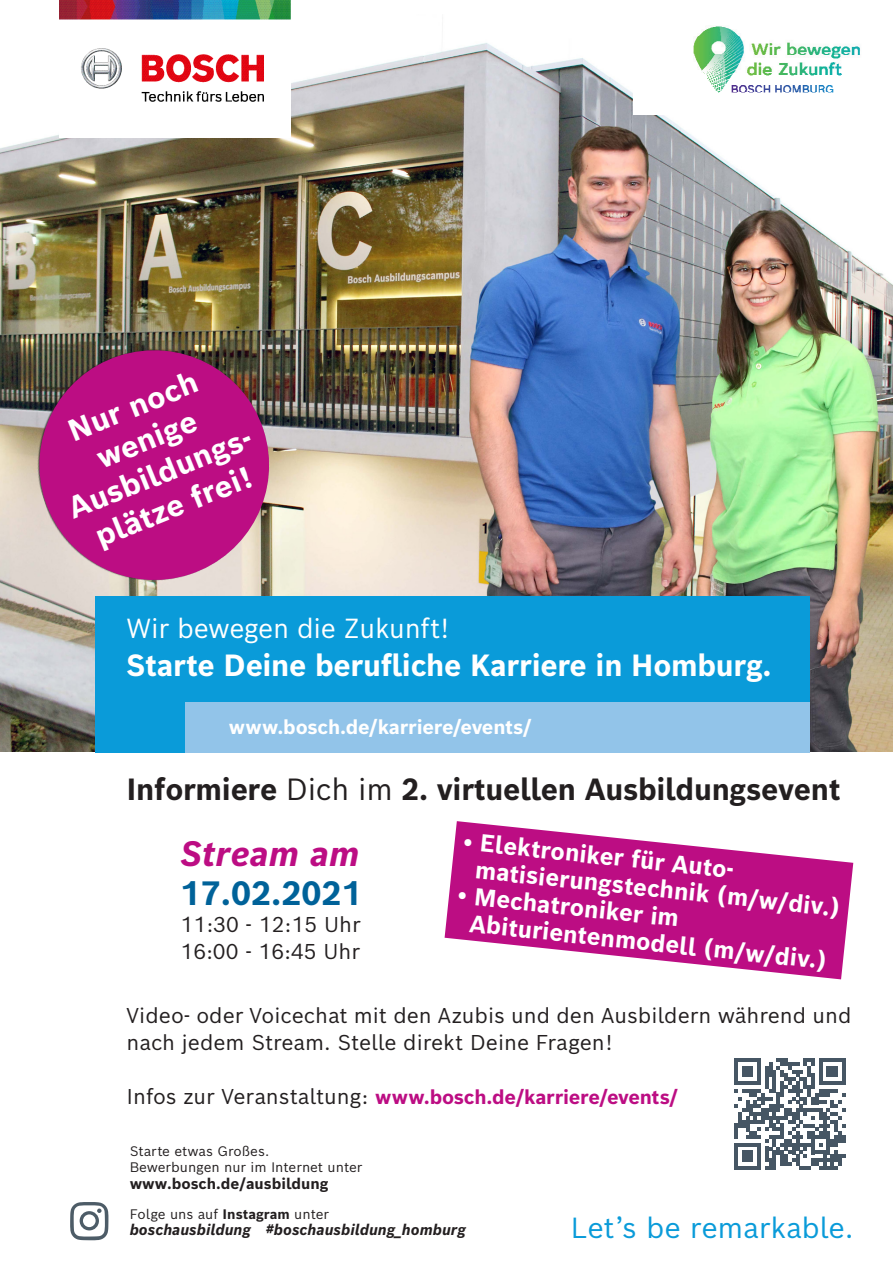
<style>
.page{position:relative;width:893px;height:1263px;background:#fff}
.page>*{position:absolute;margin:0;border:0;box-sizing:border-box;transform-origin:0 0}
.t1{font:italic 700 34.5px "Bosch Sans";letter-spacing:-.005em;color:#bc0d83}
.t2{font:700 33px "Bosch Sans";color:#006299}
._02_Headline_36pt{font:700 30px "Bosch Sans";letter-spacing:-.01em;color:#fff}
._02_Headline_36pt-2{font:700 30px "Bosch Sans";letter-spacing:-.01em;color:#231f20}
.t3{font:28.5px "Bosch Sans";letter-spacing:-.01em;color:#0a9bd9}
._02_Headline_36pt-3{font:27px "Bosch Sans";letter-spacing:-.01em;color:#fff}
.t4{font:700 24px "Bosch Sans";color:#fff}
.t5{font:21px/27px "Bosch Sans";color:#231f20}
.t6{font:700 19.5px "Bosch Sans";letter-spacing:-.01em;color:#bc0d83}
.t7{font:700 19.5px "Bosch Sans";letter-spacing:-.01em;color:#fff}
.t8{font:italic 700 15px "Bosch Sans";color:#231f20}
.t9{font:700 15px "Bosch Sans";color:#231f20}
.t10{font:13.5px "Bosch Sans";color:#231f20}
.s1{font-weight:400}
.s2{font-weight:400;font-size:21px;color:#231f20}
.s3{font-weight:700}
</style>
<div class="page">
<img style="left:0;top:15px;width:893px;height:737px">
<svg style="left:70px;top:1202px;width:38px;height:38px"></svg>
<div style="left:96px;top:596px;width:714px;height:156px;background:#0a9bd9"></div>
<div style="left:186px;top:702px;width:624px;height:51px;background:#92c4e9"></div>
<img style="left:60px;top:0;width:230px;height:137px">
<img style="left:634px;top:15px;width:259px;height:99px">
<svg style="left:734px;top:1058px;width:112px;height:112px"></svg>
<img style="left:8px;top:320px;width:292px;height:291px">
<img style="left:25px;top:336px;width:258px;height:258px">
<svg style="left:445px;top:821px;width:408px;height:158px;fill:#bc0d83"></svg>
<p class="_02_Headline_36pt" style="left:62px;top:413px;width:139px;rotate:-22deg">Nur noch</p>
<p class="_02_Headline_36pt" style="left:90px;top:440px;width:107px;rotate:-22deg">wenige</p>
<p class="_02_Headline_36pt" style="left:62px;top:491px;width:202px;rotate:-22deg">Ausbildungs-</p>
<p class="_02_Headline_36pt" style="left:89px;top:519px;width:168px;rotate:-22deg">plätze frei!</p>
<p class="_02_Headline_36pt-3" style="left:126px;top:610px;width:324px">Wir bewegen die Zukunft!</p>
<p class="_02_Headline_36pt" style="left:126px;top:645px;width:647px">Starte Deine berufliche Karriere in Homburg.</p>
<p class="t7" style="left:229px;top:714px;width:304px">www.bosch.de/karriere/events/</p>
<p class="_02_Headline_36pt-2" style="left:126px;top:769px;width:716px">Informiere <span class="s1">Dich im</span> 2. virtuellen Ausbildungsevent</p>
<p class="t1" style="left:181px;top:830px;width:181px">Stream am</p>
<p class="t2" style="left:180px;top:870px;width:183px">17.02.2021</p>
<p class="t5" style="left:180px;top:910px;width:182px">11:30 - 12:15 Uhr</p>
<p class="t5" style="left:180px;top:937px;width:181px">16:00 - 16:45 Uhr</p>
<p class="t4" style="left:465px;top:825px;width:274px;rotate:6deg">• Elektroniker für Auto-</p>
<p class="t4" style="left:477px;top:853px;width:368px;rotate:6deg">matisierungstechnik (m/w/div.)</p>
<p class="t4" style="left:459px;top:879px;width:224px;rotate:6deg">• Mechatroniker im</p>
<p class="t4" style="left:471px;top:907px;width:360px;rotate:6deg">Abiturientenmodell (m/w/div.)</p>
<p class="t5" style="left:126px;top:1001px;width:726px">Video- oder Voicechat mit den Azubis und den Ausbildern während und nach jedem Stream. Stelle direkt Deine Fragen!</p>
<p class="t6" style="left:126px;top:1084px;width:553px"><span class="s2">Infos zur Veranstaltung:</span> www.bosch.de/karriere/events/</p>
<p class="t10" style="left:130px;top:1142px;width:141px">Starte etwas Großes.</p>
<p class="t10" style="left:130px;top:1158px;width:234px">Bewerbungen nur im Internet unter</p>
<p class="t9" style="left:130px;top:1173px;width:200px">www.bosch.de/ausbildung</p>
<p class="t10" style="left:130px;top:1205px;width:201px">Folge uns auf <span class="s3">Instagram</span> unter</p>
<p class="t8" style="left:130px;top:1220px;width:338px">boschausbildung #boschausbildung_homburg</p>
<p class="t3" style="left:571px;top:1208px;width:284px">Let’s be remarkable.</p>
</div>
